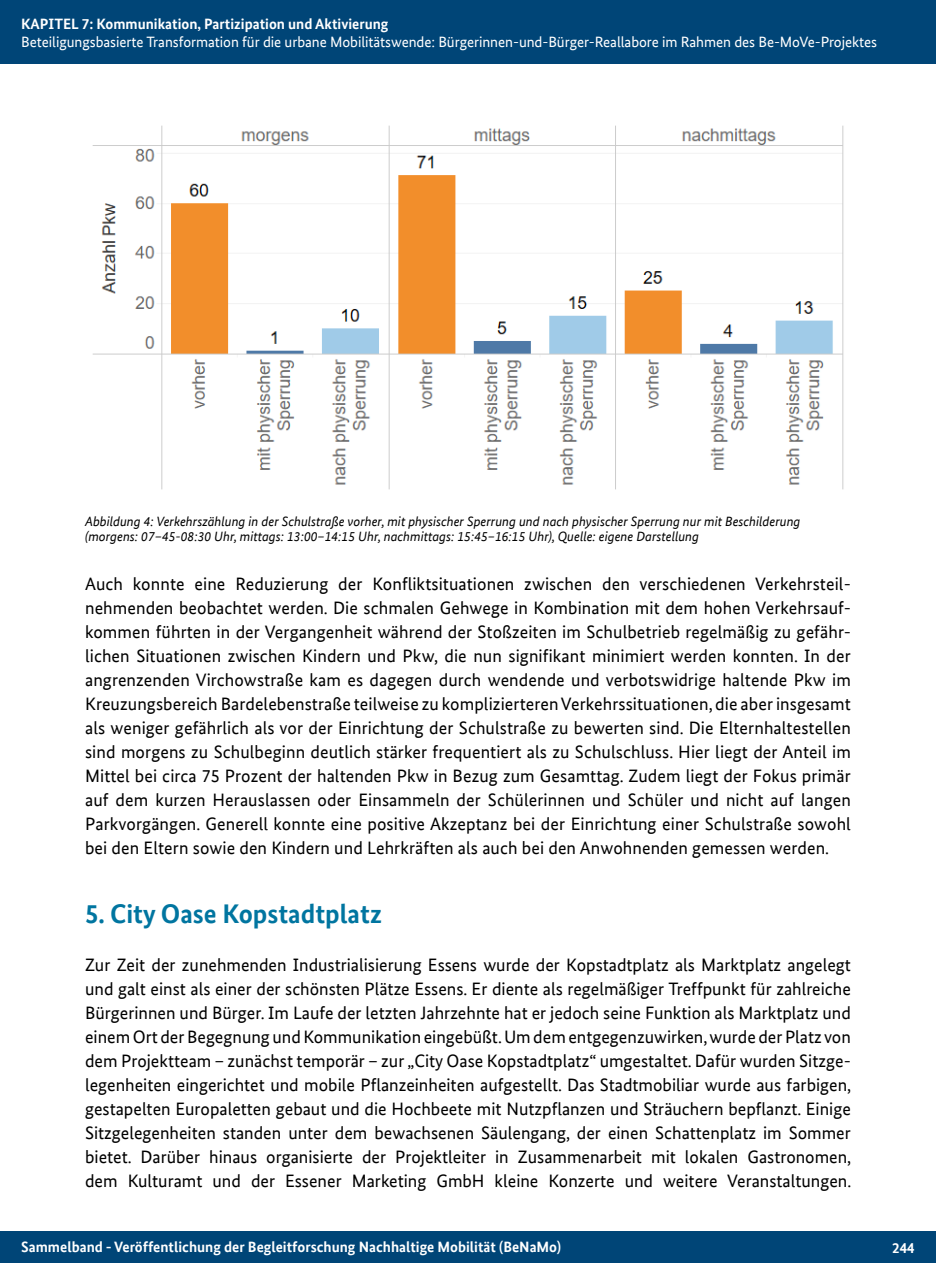
<style>
.page{position:relative;width:936px;height:1263px;background:#fff}
.page>*{position:absolute;margin:0;border:0;box-sizing:border-box;transform-origin:0 0}
.Überschrift_blau{font:700 27px "Bundes Sans Web";color:#0075a0}
.Fließtext{font:18px/24px "Bundes Sans Web";color:#000;text-align:justify}
.t1{font:700 15px "Bundes Sans Web";color:#fff}
.t2{font:15px "Bundes Sans Web";letter-spacing:-.005em;color:#fff}
.Fließtext-2{font:italic 13.5px "Bundes Sans Web";color:#000}
</style>
<div class="page">
<div style="left:0;top:0;width:935px;height:64px;background:#004577"></div>
<div style="left:0;top:1231px;width:935px;height:32px;background:#004577"></div>
<img style="left:92px;top:125px;width:752px;height:365px">
<p class="t1" style="left:21px;top:15px;width:369px">KAPITEL 7: Kommunikation, Partizipation und Aktivierung</p>
<p class="t2" style="left:21px;top:33px;width:857px">Beteiligungsbasierte Transformation für die urbane Mobilitätswende: Bürgerinnen-und-Bürger-Reallabore im Rahmen des Be-MoVe-Projektes</p>
<p class="Fließtext-2" style="left:85px;top:514px;width:717px">Abbildung 4: Verkehrszählung in der Schulstraße vorher, mit physischer Sperrung und nach physischer Sperrung nur mit Beschilderung</p>
<p class="Fließtext-2" style="left:85px;top:529px;width:615px">(morgens: 07–45-08:30 Uhr, mittags: 13:00–14:15 Uhr, nachmittags: 15:45–16:15 Uhr), Quelle: eigene Darstellung</p>
<p class="Fließtext" style="left:85px;top:572px;width:767px">Auch konnte eine Reduzierung der Konfliktsituationen zwischen den verschiedenen Verkehrsteil&shy;nehmenden beobachtet werden. Die schmalen Gehwege in Kombination mit dem hohen Verkehrsauf&shy;kommen führten in der Vergangenheit während der Stoßzeiten im Schulbetrieb regelmäßig zu gefähr&shy;lichen Situationen zwischen Kindern und Pkw, die nun signifikant minimiert werden konnten. In der angrenzenden Virchowstraße kam es dagegen durch wendende und verbotswidrige haltende Pkw im Kreuzungsbereich Bardelebenstraße teilweise zu komplizierteren Verkehrssituationen, die aber insgesamt als weniger gefährlich als vor der Einrichtung der Schulstraße zu bewerten sind. Die Elternhaltestellen sind morgens zu Schulbeginn deutlich stärker frequentiert als zu Schulschluss. Hier liegt der Anteil im Mittel bei circa 75 Prozent der haltenden Pkw in Bezug zum Gesamttag. Zudem liegt der Fokus primär auf dem kurzen Herauslassen oder Einsammeln der Schülerinnen und Schüler und nicht auf langen Parkvorgängen. Generell konnte eine positive Akzeptanz bei der Einrichtung einer Schulstraße sowohl bei den Eltern sowie den Kindern und Lehrkräften als auch bei den Anwohnenden gemessen werden.</p>
<p class="Überschrift_blau" style="left:85px;top:898px;width:298px">5. City Oase Kopstadtplatz</p>
<p class="Fließtext" style="left:85px;top:952px;width:767px">Zur Zeit der zunehmenden Industrialisierung Essens wurde der Kopstadtplatz als Marktplatz angelegt und galt einst als einer der schönsten Plätze Essens. Er diente als regelmäßiger Treffpunkt für zahlreiche Bürgerinnen und Bürger. Im Laufe der letzten Jahrzehnte hat er jedoch seine Funktion als Marktplatz und einem Ort der Begegnung und Kommunikation eingebüßt. Um dem entgegenzuwirken, wurde der Platz von dem Projektteam – zunächst temporär – zur „City Oase Kopstadtplatz“ umgestaltet. Dafür wurden Sitzge&shy;legenheiten eingerichtet und mobile Pflanzeinheiten aufgestellt. Das Stadtmobiliar wurde aus farbigen, gestapelten Europaletten gebaut und die Hochbeete mit Nutzpflanzen und Sträuchern bepflanzt. Einige Sitzgelegenheiten standen unter dem bewachsenen Säulengang, der einen Schattenplatz im Sommer bietet. Darüber hinaus organisierte der Projektleiter in Zusammenarbeit mit lokalen Gastronomen, dem Kulturamt und der Essener Marketing GmbH kleine Konzerte und weitere Veranstaltungen.</p>
<p class="t1" style="left:21px;top:1238px;width:541px">Sammelband - Veröffentlichung der Begleitforschung Nachhaltige Mobilität (BeNaMo)</p>
<p class="t1" style="left:892px;top:1239px;width:24px">244</p>
</div>
